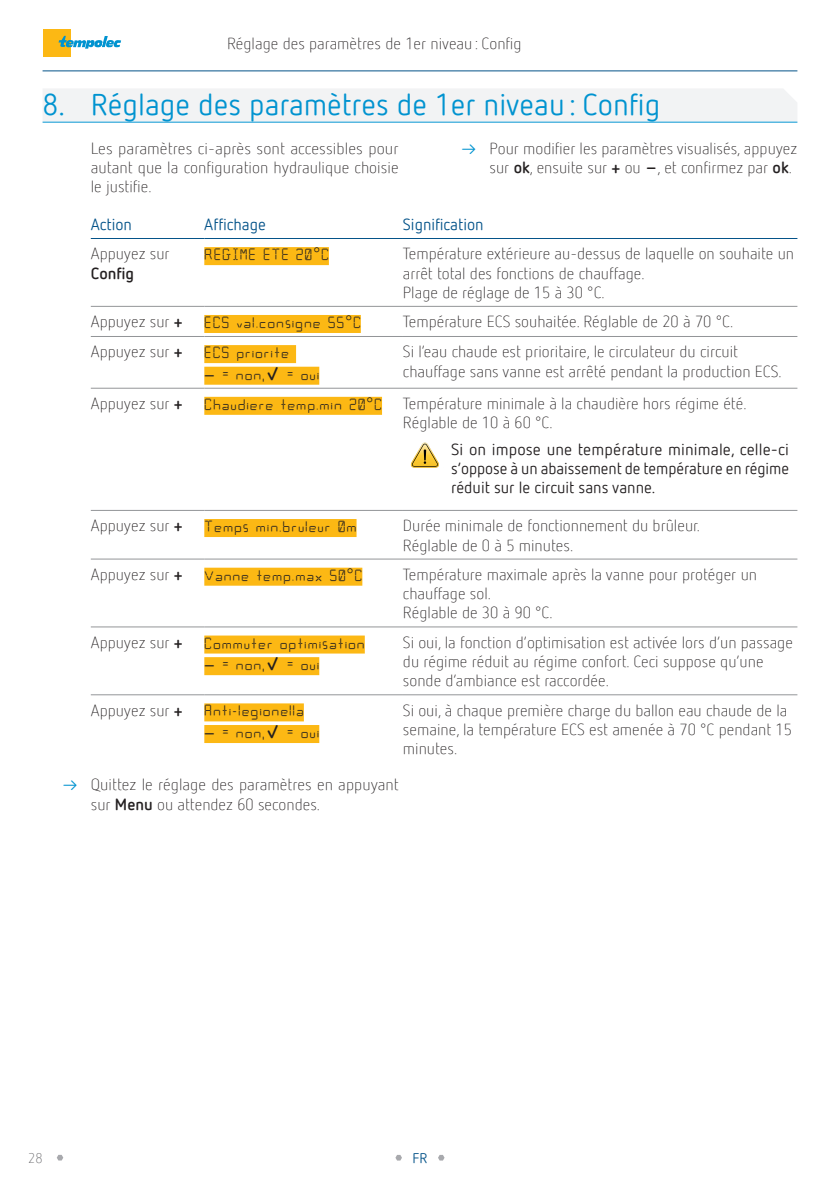
<style>
.page{position:relative;width:840px;height:1191px;background:#fff}
.page>*{position:absolute;margin:0;border:0;box-sizing:border-box;transform-origin:0 0}
.t1{font:30px "Netto Offc Pro";color:#0093d0}
.Tableau{font:18px "Calculator";letter-spacing:.05em;color:#231f20}
.Tableau-2{font:300 16px/19.2px "Netto Offc Pro";color:#231f20}
.Tableau_justifié{font:16px/19.2px "Netto Offc Pro";color:#231f20;text-align:justify}
.Tableau_titre{font:16px "Netto Offc Pro";color:#045389}
.t2{font:300 14px "Netto Offc Pro";color:#636366}
.t3{font:14px "Netto Offc Pro";color:#045389}
.s1{font-weight:400;color:#0093d0}
.s2{font-weight:700}
.s3{font-family:"Netto Offc Pro";font-weight:700}
</style>
<div class="page">
<div style="left:43px;top:29px;width:27px;height:27px;background:#fcb814"></div>
<svg style="left:58px;top:36px;width:63px;height:13px"></svg>
<hr style="left:43px;top:71px;width:754px;height:1px;background:#045389">
<svg style="left:57px;top:1154px;width:6px;height:6px"></svg>
<svg style="left:438px;top:1155px;width:6px;height:5px"></svg>
<svg style="left:395px;top:1155px;width:7px;height:5px"></svg>
<div style="left:43px;top:89px;width:754px;height:32px;background:#f2f3f4"></div>
<hr style="left:43px;top:122px;width:754px;height:1px;background:#0093d0">
<hr style="left:91px;top:238px;width:113px;height:1px;background:#045389">
<hr style="left:204px;top:238px;width:199px;height:1px;background:#045389">
<hr style="left:403px;top:238px;width:394px;height:1px;background:#045389">
<hr style="left:91px;top:306px;width:113px;height:1px;background:#939598">
<hr style="left:204px;top:306px;width:199px;height:1px;background:#939598">
<hr style="left:403px;top:306px;width:394px;height:1px;background:#939598">
<hr style="left:91px;top:336px;width:113px;height:1px;background:#939598">
<hr style="left:204px;top:336px;width:199px;height:1px;background:#939598">
<hr style="left:403px;top:336px;width:394px;height:1px;background:#939598">
<hr style="left:91px;top:388px;width:113px;height:1px;background:#939598">
<hr style="left:204px;top:388px;width:199px;height:1px;background:#939598">
<hr style="left:403px;top:388px;width:394px;height:1px;background:#939598">
<hr style="left:91px;top:510px;width:113px;height:1px;background:#939598">
<hr style="left:204px;top:510px;width:199px;height:1px;background:#939598">
<hr style="left:91px;top:559px;width:113px;height:1px;background:#939598">
<hr style="left:204px;top:559px;width:199px;height:1px;background:#939598">
<hr style="left:403px;top:559px;width:394px;height:1px;background:#939598">
<hr style="left:91px;top:626px;width:113px;height:1px;background:#939598">
<hr style="left:204px;top:626px;width:199px;height:1px;background:#939598">
<hr style="left:403px;top:626px;width:394px;height:1px;background:#939598">
<hr style="left:91px;top:694px;width:113px;height:1px;background:#939598">
<hr style="left:204px;top:694px;width:199px;height:1px;background:#939598">
<hr style="left:403px;top:694px;width:394px;height:1px;background:#939598">
<hr style="left:403px;top:510px;width:394px;height:1px;background:#939598">
<div style="left:204px;top:247px;width:125px;height:18px;background:#fcb814"></div>
<div style="left:204px;top:315px;width:156px;height:18px;background:#fcb814"></div>
<div style="left:204px;top:345px;width:92px;height:18px;background:#fcb814"></div>
<div style="left:204px;top:367px;width:115px;height:18px;background:#fcb814"></div>
<div style="left:204px;top:397px;width:178px;height:18px;background:#fcb814"></div>
<svg style="left:410px;top:442px;width:29px;height:26px"></svg>
<div style="left:204px;top:519px;width:152px;height:18px;background:#fcb814"></div>
<div style="left:204px;top:567px;width:158px;height:18px;background:#fcb814"></div>
<div style="left:204px;top:635px;width:160px;height:18px;background:#fcb814"></div>
<div style="left:204px;top:657px;width:115px;height:18px;background:#fcb814"></div>
<div style="left:204px;top:703px;width:100px;height:18px;background:#fcb814"></div>
<div style="left:204px;top:725px;width:115px;height:18px;background:#fcb814"></div>
<p class="Tableau-2" style="left:227px;top:33px;width:296px">Réglage des paramètres de 1er niveau: Config</p>
<p class="t1" style="left:43px;top:85px;width:619px">8. Réglage des paramètres de 1er niveau: Config</p>
<p class="Tableau-2" style="left:91px;top:138px;width:309px;text-align:justify">Les paramètres ci-après sont accessibles pour autant que la configuration hydraulique choisie le justifie.</p>
<p class="Tableau-2" style="left:489px;top:138px;width:309px;text-indent:-28px"><span class="s1">▻</span> Pour modifier les paramètres visualisés, appuyez sur <span class="s2">ok</span>, ensuite sur <span class="s2">+</span> ou <span class="s2">–</span>, et confirmez par <span class="s2">ok</span>.</p>
<p class="Tableau_titre" style="left:91px;top:214px;width:43px">Action</p>
<p class="Tableau_titre" style="left:204px;top:214px;width:63px">Affichage</p>
<p class="Tableau_titre" style="left:403px;top:214px;width:82px">Signification</p>
<p class="Tableau-2" style="left:91px;top:244px;width:80px">Appuyez sur<br><span class="s2">Config</span></p>
<p class="Tableau" style="left:204px;top:244px;width:126px">REGIME ETE 20°C</p>
<p class="Tableau-2" style="left:403px;top:244px;width:392px">Température extérieure au-dessus de laquelle on souhaite un arrêt total des fonctions de chauffage.<br>Plage de réglage de 15 à 30 °C.</p>
<p class="Tableau-2" style="left:91px;top:312px;width:93px">Appuyez sur <span class="s2">+</span></p>
<p class="Tableau" style="left:204px;top:312px;width:158px">ECS val.consigne 55°C</p>
<p class="Tableau-2" style="left:403px;top:312px;width:331px">Température ECS souhaitée. Réglable de 20 à 70 °C.</p>
<p class="Tableau-2" style="left:91px;top:342px;width:93px">Appuyez sur <span class="s2">+</span></p>
<p class="Tableau" style="left:204px;top:342px;width:86px">ECS priorite</p>
<p class="Tableau" style="left:204px;top:363px;width:116px">– = non,<span class="s3">✓</span> = oui</p>
<p class="Tableau-2" style="left:403px;top:342px;width:380px">Si l’eau chaude est prioritaire, le circulateur du circuit chauffage sans vanne est arrêté pendant la production ECS.</p>
<p class="Tableau-2" style="left:91px;top:393px;width:93px">Appuyez sur <span class="s2">+</span></p>
<p class="Tableau" style="left:204px;top:394px;width:179px">Chaudiere temp.min 20°C</p>
<p class="Tableau-2" style="left:403px;top:393px;width:345px">Température minimale à la chaudière hors régime été.<br>Réglable de 10 à 60 °C.</p>
<p class="Tableau_justifié" style="left:451px;top:439px;width:339px">Si on impose une température minimale, celle-ci s’oppose à un abaissement de température en régime réduit sur le circuit sans vanne.</p>
<p class="Tableau-2" style="left:91px;top:516px;width:93px">Appuyez sur <span class="s2">+</span></p>
<p class="Tableau" style="left:204px;top:516px;width:154px">Temps min.bruleur 0m</p>
<p class="Tableau-2" style="left:403px;top:516px;width:298px">Durée minimale de fonctionnement du brûleur.<br>Réglable de 0 à 5 minutes.</p>
<p class="Tableau-2" style="left:91px;top:564px;width:93px">Appuyez sur <span class="s2">+</span></p>
<p class="Tableau" style="left:204px;top:564px;width:159px">Vanne temp.max 50°C</p>
<p class="Tableau-2" style="left:403px;top:564px;width:355px">Température maximale après la vanne pour protéger un chauffage sol.<br>Réglable de 30 à 90 °C.</p>
<p class="Tableau-2" style="left:91px;top:632px;width:93px">Appuyez sur <span class="s2">+</span></p>
<p class="Tableau" style="left:204px;top:632px;width:162px">Commuter optimisation</p>
<p class="Tableau" style="left:204px;top:654px;width:116px">– = non,<span class="s3">✓</span> = oui</p>
<p class="Tableau-2" style="left:403px;top:632px;width:391px">Si oui, la fonction d’optimisation est activée lors d’un passage du régime réduit au régime confort. Ceci suppose qu’une sonde d’ambiance est raccordée.</p>
<p class="Tableau-2" style="left:91px;top:700px;width:93px">Appuyez sur <span class="s2">+</span></p>
<p class="Tableau" style="left:204px;top:700px;width:101px">Anti-legionella</p>
<p class="Tableau" style="left:204px;top:722px;width:116px">– = non,<span class="s3">✓</span> = oui</p>
<p class="Tableau-2" style="left:403px;top:700px;width:390px">Si oui, à chaque première charge du ballon eau chaude de la semaine, la température ECS est amenée à 70 °C pendant 15 minutes.</p>
<p class="Tableau-2" style="left:91px;top:774px;width:309px;text-indent:-28px"><span class="s1">▻</span> Quittez le réglage des paramètres en appuyant sur <span class="s2">Menu</span> ou attendez 60 secondes.</p>
<p class="t2" style="left:28px;top:1149px;width:16px">28</p>
<p class="t3" style="left:412px;top:1148px;width:16px">FR</p>
</div>
